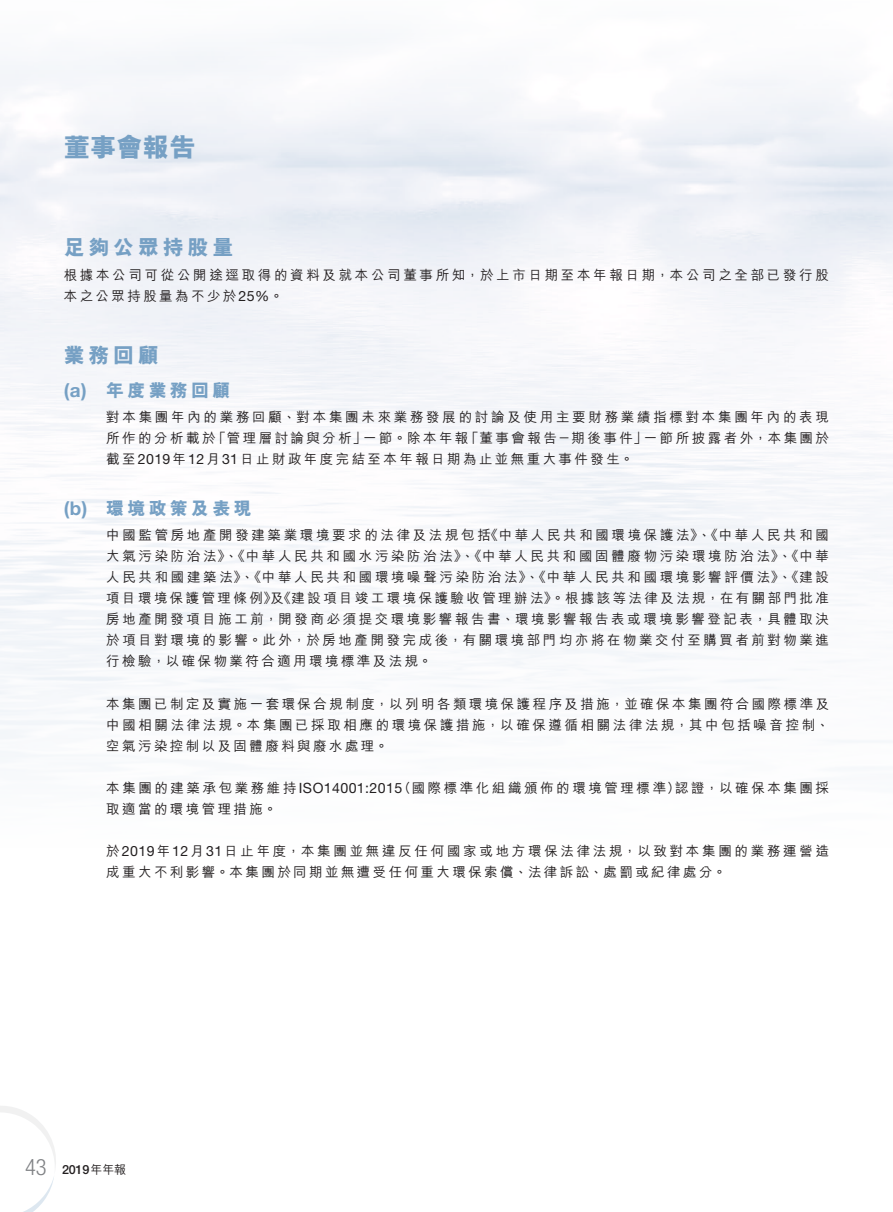
<style>
.page{position:relative;width:893px;height:1212px;background:#fff}
.page>*{position:absolute;margin:0;border:0;box-sizing:border-box;transform-origin:0 0}
.t1{font:800 26.4px "M Hei HK";color:#76a0c4}
.t2{font:300 condensed 22.5px "Helvetica Neue LT Std";color:#808285}
._01_Heading_1{font:800 21px "M Hei HK";letter-spacing:.18em;color:#76a0c4}
._02_Heading_2{font:700 18.9px "Helvetica Neue LT Std";color:#76a0c4}
._02_Heading_2-2{font:800 18px "M Hei HK";letter-spacing:.18em;color:#76a0c4}
._00_Body_text{font:14.1px "Helvetica Neue LT Std";letter-spacing:.03em;color:#231f20}
._00_Body_text-2{font:500 13.5px/21px "M Hei HK";letter-spacing:.19em;color:#231f20}
.t3{font:500 12.6px "Helvetica Neue LT Std";color:#231f20}
.s1{font-family:"Helvetica Neue LT Std";font-weight:400;font-size:14.1px}
.s2{font-family:"M Hei HK";font-weight:500;font-size:13.5px}
.s3{font-family:"M Hei HK";font-size:12px}
</style>
<div class="page">
<svg style="left:0;top:1105px;width:56px;height:107px"></svg>
<h1 class="t1" style="left:64px;top:134px;width:133px">董事會報告</h1>
<p class="_01_Heading_1" style="left:64px;top:236px;width:171px">足夠公眾持股量</p>
<p class="_00_Body_text-2" style="left:64px;top:263px;width:767px">根據本公司可從公開途逕取得的資料及就本公司董事所知，於上市日期至本年報日期，本公司之全部已發行股本之公眾持股量為不少於<span class="s1">25%</span>。</p>
<p class="_01_Heading_1" style="left:64px;top:345px;width:97px">業務回顧</p>
<p class="_02_Heading_2-2" style="left:106px;top:381px;width:126px">年度業務回顧</p>
<p class="_02_Heading_2" style="left:64px;top:379px;width:25px">a( )</p>
<p class="_02_Heading_2" style="left:64px;top:497px;width:25px">b( )</p>
<p class="_00_Body_text-2" style="left:106px;top:406px;width:724px;text-align:right">對本集團年內的業務回顧、對本集團未來業務發展的討論及使用主要財務業績指標對本集團年內的表現一節所披露者外，本集團於</p>
<p class="_00_Body_text-2" style="left:465px;top:427px;width:183px">「董事會報告－期後事件」</p>
<p class="_00_Body_text-2" style="left:363px;top:427px;width:107px">一節。除本年報</p>
<p class="_00_Body_text-2" style="left:213px;top:427px;width:155px">「管理層討論與分析」</p>
<p class="_00_Body_text-2" style="left:106px;top:427px;width:529px">所作的分析載於<br>截至<span class="s1">2019</span>年<span class="s1">12</span>月<span class="s1">31</span>日止財政年度完結至本年報日期為止並無重大事件發生。</p>
<p class="_02_Heading_2-2" style="left:106px;top:499px;width:147px">環境政策及表現</p>
<p class="_00_Body_text-2" style="left:106px;top:524px;width:724px;text-align:justify">中國監管房地產開發建築業環境要求的法律及法規包 《括中華人民共和國環境保護法》、《中華人民共和國大氣污染防治法》、《中華人民共和國水污染防治法》、《中華人民共和國固體廢物污染環境防治法》、《中華人民共和國建築法》、《中華人民共和國環境噪聲污染防治法》、《中華人民共和國環境影響評價法》、《建設項目環境保護管理條例 《及》 建設項目竣工環境保護驗收管理辦法》。根據該等法律及法規，在有關部門批准房地產開發項目施工前，開發商必須提交環境影響報告書、環境影響報告表或環境影響登記表，具體取決於項目對環境的影響。此外，於房地產開發完成後，有關環境部門均亦將在物業交付至購買者前對物業進行檢驗，以確保物業符合適用環境標準及法規。</p>
<p class="_00_Body_text-2" style="left:106px;top:692px;width:724px;text-align:justify">本集團已制定及實施一套環保合規制度，以列明各類環境保護程序及措施，並確保本集團符合國際標準及中國相關法律法規。本集團已採取相應的環境保護措施，以確保遵循相關法律法規，其中包括噪音控制、空氣污染控制以及固體廢料與廢水處理。</p>
<p class="_00_Body_text-2" style="left:675px;top:776px;width:155px">認證，以確保本集團採</p>
<p class="_00_Body_text" style="left:106px;top:779px;width:297px"><span class="s2">本集團的建築承包業務維持</span>ISO14001:2015</p>
<p class="_00_Body_text-2" style="left:106px;top:797px;width:172px">取適當的環境管理措施。</p>
<p class="_00_Body_text-2" style="left:106px;top:839px;width:724px">於<span class="s1">2019</span>年<span class="s1">12</span>月<span class="s1">31</span>日止年度，本集團並無違反任何國家或地方環保法律法規，以致對本集團的業務運營造成重大不利影響。本集團於同期並無遭受任何重大環保索償、法律訴訟、處罰或紀律處分。</p>
<p class="_00_Body_text-2" style="left:398px;top:776px;width:284px">（國際標準化組織頒佈的環境管理標準）</p>
<h2 class="t2" style="left:25px;top:1154px;width:23px">43</h2>
<p class="t3" style="left:62px;top:1162px;width:66px">2019 <span class="s3">年年報</span></p>
</div>
